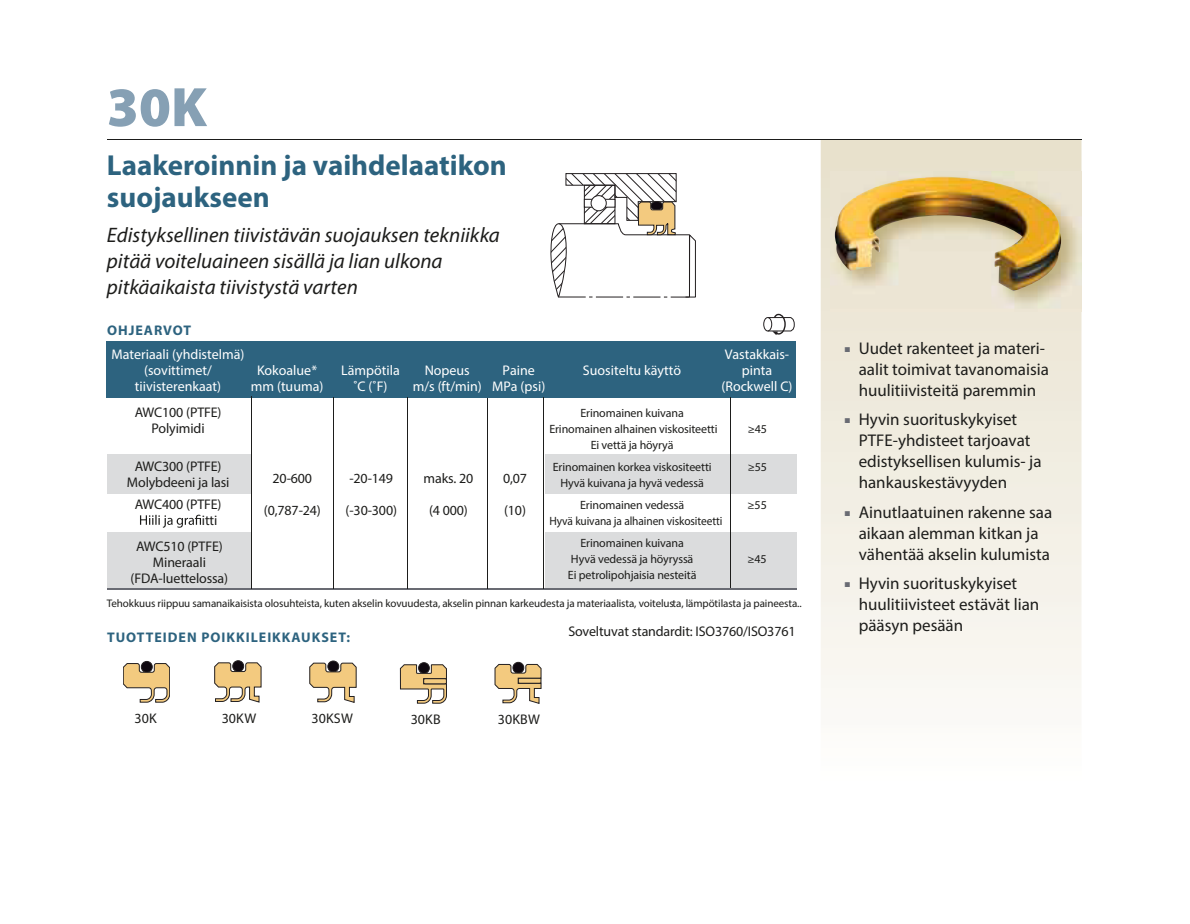
<style>
.page{position:relative;width:1190px;height:924px;background:#fff}
.page>*{position:absolute;margin:0;border:0;box-sizing:border-box;transform-origin:0 0}
.t1{font:900 56px "Myriad Pro";color:#86a0b4}
.t2{font:700 29px/32px "Myriad Pro";color:#2d637f}
.t3{font:italic 21px/26px "Myriad Pro";color:#1d1d1b}
.t4{font:17px/21px "Myriad Pro";color:#1d1d1b}
.t5{font:14px/16px "Myriad Pro";letter-spacing:-.01em;color:#1d1d1b;text-align:center}
.t6{font:14px "Myriad Pro";color:#fff}
.t7{font:700 14px "Myriad Pro";letter-spacing:.07em;color:#2d637f}
.t8{font:12px "Myriad Pro";letter-spacing:-.01em;color:#1d1d1b}
.t9{font:12px/22px "Myriad Pro";letter-spacing:-.01em;color:#1d1d1b;scale:.95 1}
.t10{font:11px "Myriad Pro";letter-spacing:-.01em;color:#1d1d1b}
.s1{color:#696b73}
</style>
<div class="page">
<svg style="left:821px;top:140px;width:261px;height:558px;background:#f1ede2"></svg>
<img style="left:831px;top:172px;width:251px;height:140px">
<img style="left:835px;top:177px;width:226px;height:114px">
<hr style="left:107px;top:139px;width:975px;height:1px;background:#1d1d1b">
<svg style="left:550px;top:173px;width:146px;height:125px"></svg>
<div style="left:141px;top:661px;width:11px;height:11px;border:1px solid #231f20;border-radius:50%"></div>
<svg style="left:123px;top:663px;width:47px;height:39px"></svg>
<div style="left:233px;top:661px;width:11px;height:11px;border:1px solid #231f20;border-radius:50%"></div>
<svg style="left:215px;top:663px;width:46px;height:39px"></svg>
<div style="left:328px;top:661px;width:11px;height:11px;border:1px solid #231f20;border-radius:50%"></div>
<svg style="left:310px;top:663px;width:46px;height:39px"></svg>
<div style="left:418px;top:662px;width:12px;height:12px;border:1px solid #231f20;border-radius:50%"></div>
<svg style="left:400px;top:664px;width:47px;height:40px"></svg>
<div style="left:513px;top:662px;width:11px;height:11px;border:1px solid #231f20;border-radius:50%"></div>
<svg style="left:495px;top:664px;width:46px;height:40px"></svg>
<div style="left:107px;top:341px;width:689px;height:57px;background:#2d637f"></div>
<div style="left:763px;top:317px;width:9px;height:14px;border:1px solid #231f20;border-radius:50%"></div>
<svg style="left:767px;top:313px;width:27px;height:22px"></svg>
<div style="left:107px;top:454px;width:689px;height:40px;background:#dbdcdd"></div>
<div style="left:107px;top:532px;width:689px;height:58px;background:#dbdcdd"></div>
<svg style="left:140px;top:515px;width:61px;height:13px"></svg>
<div style="left:252px;top:399px;width:292px;height:189px;background:#fff"></div>
<hr style="left:730px;top:398px;width:1px;height:191px;background:#1d1d1b">
<hr style="left:107px;top:588px;width:689px;height:2px;background:#696b73">
<hr style="left:333px;top:397px;width:1px;height:192px;background:#1d1d1b">
<hr style="left:407px;top:397px;width:1px;height:192px;background:#1d1d1b">
<hr style="left:487px;top:398px;width:1px;height:191px;background:#1d1d1b">
<hr style="left:543px;top:397px;width:1px;height:192px;background:#1d1d1b">
<hr style="left:251px;top:396px;width:1px;height:193px;background:#1d1d1b">
<h1 class="t1" style="left:107px;top:75px;width:102px">30K</h1>
<h2 class="t2" style="left:107px;top:148px;width:402px">Laakeroinnin ja vaihdelaatikon suojaukseen</h2>
<p class="t3" style="left:107px;top:222px;width:395px">Edistyksellinen tiivistävän suojauksen tekniikka pitää voiteluaineen sisällä ja lian ulkona pitkäaikaista tiivistystä varten</p>
<p class="t7" style="left:107px;top:321px;width:86px">OHJEARVOT</p>
<p class="t6" style="left:112px;top:345px;width:134px">Materiaali (yhdistelmä)</p>
<p class="t6" style="left:725px;top:345px;width:66px">Vastakkais-</p>
<p class="t6" style="left:144px;top:361px;width:69px">(sovittimet/</p>
<p class="t6" style="left:257px;top:361px;width:62px">Kokoalue*</p>
<p class="t6" style="left:341px;top:361px;width:60px">Lämpötila</p>
<p class="t6" style="left:425px;top:361px;width:47px">Nopeus</p>
<p class="t6" style="left:503px;top:361px;width:34px">Paine</p>
<p class="t6" style="left:583px;top:361px;width:100px">Suositeltu käyttö</p>
<p class="t6" style="left:742px;top:361px;width:32px">pinta</p>
<p class="t6" style="left:135px;top:377px;width:88px">tiivisterenkaat)</p>
<p class="t6" style="left:251px;top:377px;width:74px">mm (tuuma)</p>
<p class="t6" style="left:353px;top:377px;width:36px">˚C (˚F)</p>
<p class="t6" style="left:413px;top:377px;width:134px">m/s (ft/min) MPa (psi)</p>
<p class="t6" style="left:722px;top:377px;width:73px">(Rockwell C)</p>
<p class="t5" style="left:135px;top:404px;width:88px">AWC100 (PTFE)</p>
<p class="t8" style="left:580px;top:405px;width:105px">Erinomainen kuivana</p>
<p class="t5" style="left:152px;top:420px;width:55px">Polyimidi</p>
<p class="t8" style="left:549px;top:421px;width:170px">Erinomainen alhainen viskositeetti</p>
<p class="t8" style="left:748px;top:421px;width:21px">≥45</p>
<p class="t8" style="left:591px;top:437px;width:84px">Ei vettä ja höyryä</p>
<p class="t5" style="left:135px;top:458px;width:88px">AWC300 (PTFE)</p>
<p class="t8" style="left:553px;top:459px;width:160px">Erinomainen korkea viskositeetti</p>
<p class="t8" style="left:748px;top:459px;width:21px">≥55</p>
<p class="t5" style="left:127px;top:474px;width:104px">Molybdeeni ja lasi</p>
<p class="t8" style="left:560px;top:475px;width:145px">Hyvä kuivana ja hyvä vedessä</p>
<p class="t5" style="left:135px;top:496px;width:88px">AWC400 (PTFE)</p>
<p class="t8" style="left:580px;top:497px;width:106px">Erinomainen vedessä</p>
<p class="t8" style="left:748px;top:497px;width:21px">≥55</p>
<p class="t5" style="left:202px;top:512px;width:17px">itti</p>
<p class="t9" style="left:580px;top:510px;width:151px;text-indent:-31px">Hyvä kuivana ja alhainen viskositeetti<br>Erinomainen kuivana</p>
<p class="t8" style="left:571px;top:551px;width:124px">Hyvä vedessä ja höyryssä</p>
<p class="t8" style="left:748px;top:551px;width:21px">≥45</p>
<p class="t8" style="left:568px;top:567px;width:130px">Ei petrolipohjaisia nesteitä</p>
<p class="t5" style="left:273px;top:470px;width:41px">20-600</p>
<p class="t5" style="left:349px;top:470px;width:45px">-20-149</p>
<p class="t5" style="left:424px;top:470px;width:51px">maks. 20</p>
<p class="t5" style="left:503px;top:470px;width:26px">0,07</p>
<p class="t5" style="left:264px;top:502px;width:59px">(0,787-24)</p>
<p class="t5" style="left:346px;top:502px;width:53px">(-30-300)</p>
<p class="t5" style="left:429px;top:502px;width:40px">(4 000)</p>
<p class="t5" style="left:504px;top:502px;width:23px">(10)</p>
<p class="t5" style="left:131px;top:538px;width:99px">AWC510 (PTFE)<br>Mineraali (FDA-luettelossa)</p>
<p class="t10" style="left:107px;top:596px;width:696px">Tehokkuus riippuu samanaikaisista olosuhteista, kuten akselin kovuudesta, akselin pinnan karkeudesta ja materiaalista, voitelusta, lämpötilasta ja paineesta..</p>
<p class="t7" style="left:107px;top:628px;width:244px">TUOTTEIDEN POIKKILEIKKAUKSET:</p>
<p class="t5" style="left:135px;top:710px;width:24px">30K</p>
<p class="t5" style="left:222px;top:710px;width:36px">30KW</p>
<p class="t5" style="left:312px;top:710px;width:43px">30KSW</p>
<p class="t5" style="left:411px;top:711px;width:31px">30KB</p>
<p class="t5" style="left:498px;top:711px;width:44px">30KBW</p>
<p class="t5" style="left:568px;top:623px;width:229px">Soveltuvat standardit: ISO3760/ISO3761</p>
<p class="t4" style="left:859px;top:337px;width:192px;text-indent:-14px"><span class="s1">■</span> Uudet rakenteet ja materi&shy;aalit toimivat tavanomaisia huulitiivisteitä paremmin</p>
<p class="t4" style="left:859px;top:409px;width:184px;text-indent:-14px"><span class="s1">■</span> Hyvin suorituskykyiset<br>PTFE-yhdisteet tarjoavat edistyksellisen kulumis- ja hankauskestävyyden</p>
<p class="t4" style="left:859px;top:501px;width:195px;text-indent:-14px"><span class="s1">■</span> Ainutlaatuinen rakenne saa aikaan alemman kitkan ja vähentää akselin kulumista</p>
<p class="t4" style="left:859px;top:573px;width:182px;text-indent:-14px"><span class="s1">■</span> Hyvin suorituskykyiset huulitiivisteet estävät lian pääsyn pesään</p>
</div>
